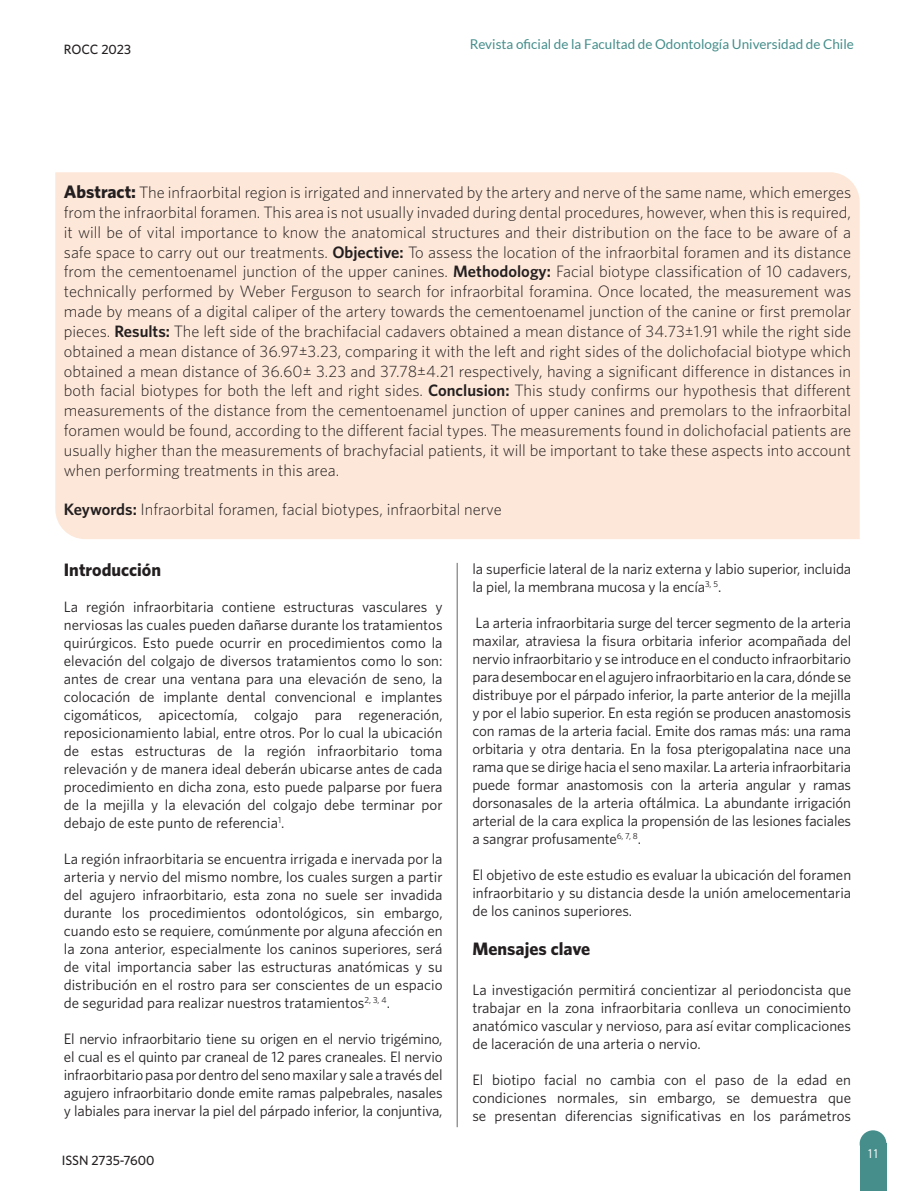
<style>
.page{position:relative;width:915px;height:1191px;background:#fff}
.page>*{position:absolute;margin:0;border:0;box-sizing:border-box;transform-origin:0 0}
.t1{font:700 18px "Whitney";color:#231f20}
.t2{font:300 16.5px/19.8px "Whitney";color:#231f20;text-align:justify}
.columnas_ROCC{font:15px/18px "Whitney";color:#231f20;text-align:justify}
.t3{font:13.5px "Lato";color:#458e8b}
.t4{font:500 13.5px "Whitney";color:#231f20}
.t5{font:13.5px "Myriad Pro";color:#fff;scale:.81 1}
.s1{font-weight:700;font-size:18px}
.s2{font-weight:600}
</style>
<div class="page">
<div style="left:859px;top:1143px;width:27px;height:48px;background:#458e8b"></div>
<div style="left:859px;top:1130px;width:27px;height:27px;background:#458e8b;border-radius:50%"></div>
<div style="left:55px;top:172px;width:804px;height:367px;background:#fde7d8"></div>
<hr style="left:456px;top:563px;width:1px;height:564px;background:#666">
<p class="t4" style="left:64px;top:41px;width:69px">ROCC 2023</p>
<p class="t3" style="left:469px;top:37px;width:385px">Revista oficial de la Facultad de Odontología Universidad de Chile</p>
<p class="t2" style="left:64px;top:182px;width:788px"><span class="s1">Abstract:</span> The infraorbital region is irrigated and innervated by the artery and nerve of the same name, which emerges from the infraorbital foramen. This area is not usually invaded during dental procedures, however, when this is required, it will be of vital importance to know the anatomical structures and their distribution on the face to be aware of a safe space to carry out our treatments. <span class="s2">Objective:</span> To assess the location of the infraorbital foramen and its distance from the cementoenamel junction of the upper canines. <span class="s2">Methodology:</span> Facial biotype classification of 10 cadavers, technically performed by Weber Ferguson to search for infraorbital foramina. Once located, the measurement was made by means of a digital caliper of the artery towards the cementoenamel junction of the canine or first premolar pieces. <span class="s2">Results:</span> The left side of the brachifacial cadavers obtained a mean distance of 34.73±1.91 while the right side obtained a mean distance of 36.97±3.23, comparing it with the left and right sides of the dolichofacial biotype which obtained a mean distance of 36.60± 3.23 and 37.78±4.21 respectively, having a significant difference in distances in both facial biotypes for both the left and right sides. <span class="s2">Conclusion:</span> This study confirms our hypothesis that different measurements of the distance from the cementoenamel junction of upper canines and premolars to the infraorbital foramen would be found, according to the different facial types. The measurements found in dolichofacial patients are usually higher than the measurements of brachyfacial patients, it will be important to take these aspects into account when performing treatments in this area.</p>
<p class="t2" style="left:64px;top:499px;width:439px"><span class="s2">Keywords:</span> Infraorbital foramen, facial biotypes, infraorbital nerve</p>
<p class="t1" style="left:64px;top:559px;width:99px">Introducción</p>
<p class="columnas_ROCC" style="left:64px;top:597px;width:380px">La región infraorbitaria contiene estructuras vasculares y nerviosas las cuales pueden dañarse durante los tratamientos quirúrgicos. Esto puede ocurrir en procedimientos como la elevación del colgajo de diversos tratamientos como lo son: antes de crear una ventana para una elevación de seno, la colocación de implante dental convencional e implantes cigomáticos, apicectomía, colgajo para regeneración, reposicionamiento labial, entre otros. Por lo cual la ubicación de estas estructuras de la región infraorbitario toma relevación y de manera ideal deberán ubicarse antes de cada procedimiento en dicha zona, esto puede palparse por fuera de la mejilla y la elevación del colgajo debe terminar por debajo de este punto de referencia<sup>1</sup>.</p>
<p class="columnas_ROCC" style="left:64px;top:849px;width:380px">La región infraorbitaria se encuentra irrigada e inervada por la arteria y nervio del mismo nombre, los cuales surgen a partir del agujero infraorbitario, esta zona no suele ser invadida durante los procedimientos odontológicos, sin embargo, cuando esto se requiere, comúnmente por alguna afección en la zona anterior, especialmente los caninos superiores, será de vital importancia saber las estructuras anatómicas y su distribución en el rostro para ser conscientes de un espacio de seguridad para realizar nuestros tratamientos<sup>2,</sup> <sup>3,</sup> <sup>4</sup>.</p>
<p class="columnas_ROCC" style="left:64px;top:1029px;width:380px">El nervio infraorbitario tiene su origen en el nervio trigémino, el cual es el quinto par craneal de 12 pares craneales. El nervio infraorbitario pasa por dentro del seno maxilar y sale a través del agujero infraorbitario donde emite ramas palpebrales, nasales y labiales para inervar la piel del párpado inferior, la conjuntiva,</p>
<p class="t4" style="left:62px;top:1151px;width:94px">ISSN 2735-7600</p>
<p class="columnas_ROCC" style="left:472px;top:559px;width:380px">la superficie lateral de la nariz externa y labio superior, incluida la piel, la membrana mucosa y la encía<sup>3,</sup> <sup>5</sup>.</p>
<p class="columnas_ROCC" style="left:472px;top:613px;width:380px">La arteria infraorbitaria surge del tercer segmento de la arteria maxilar, atraviesa la fisura orbitaria inferior acompañada del nervio infraorbitario y se introduce en el conducto infraorbitario para desembocar en el agujero infraorbitario en la cara, dónde se distribuye por el párpado inferior, la parte anterior de la mejilla y por el labio superior. En esta región se producen anastomosis con ramas de la arteria facial. Emite dos ramas más: una rama orbitaria y otra dentaria. En la fosa pterigopalatina nace una rama que se dirige hacia el seno maxilar. La arteria infraorbitaria puede formar anastomosis con la arteria angular y ramas dorsonasales de la arteria oftálmica. La abundante irrigación arterial de la cara explica la propensión de las lesiones faciales a sangrar profusamente<sup>6,</sup> <sup>7,</sup> <sup>8</sup>.</p>
<p class="columnas_ROCC" style="left:472px;top:865px;width:380px">El objetivo de este estudio es evaluar la ubicación del foramen infraorbitario y su distancia desde la unión amelocementaria de los caninos superiores.</p>
<p class="t1" style="left:472px;top:938px;width:119px">Mensajes clave</p>
<p class="columnas_ROCC" style="left:472px;top:980px;width:380px">La investigación permitirá concientizar al periodoncista que trabajar en la zona infraorbitaria conlleva un conocimiento anatómico vascular y nervioso, para así evitar complicaciones de laceración de una arteria o nervio.</p>
<p class="columnas_ROCC" style="left:472px;top:1070px;width:380px">El biotipo facial no cambia con el paso de la edad en condiciones normales, sin embargo, se demuestra que se presentan diferencias significativas en los parámetros</p>
<p class="t5" style="left:867px;top:1146px;width:15px">11</p>
</div>
